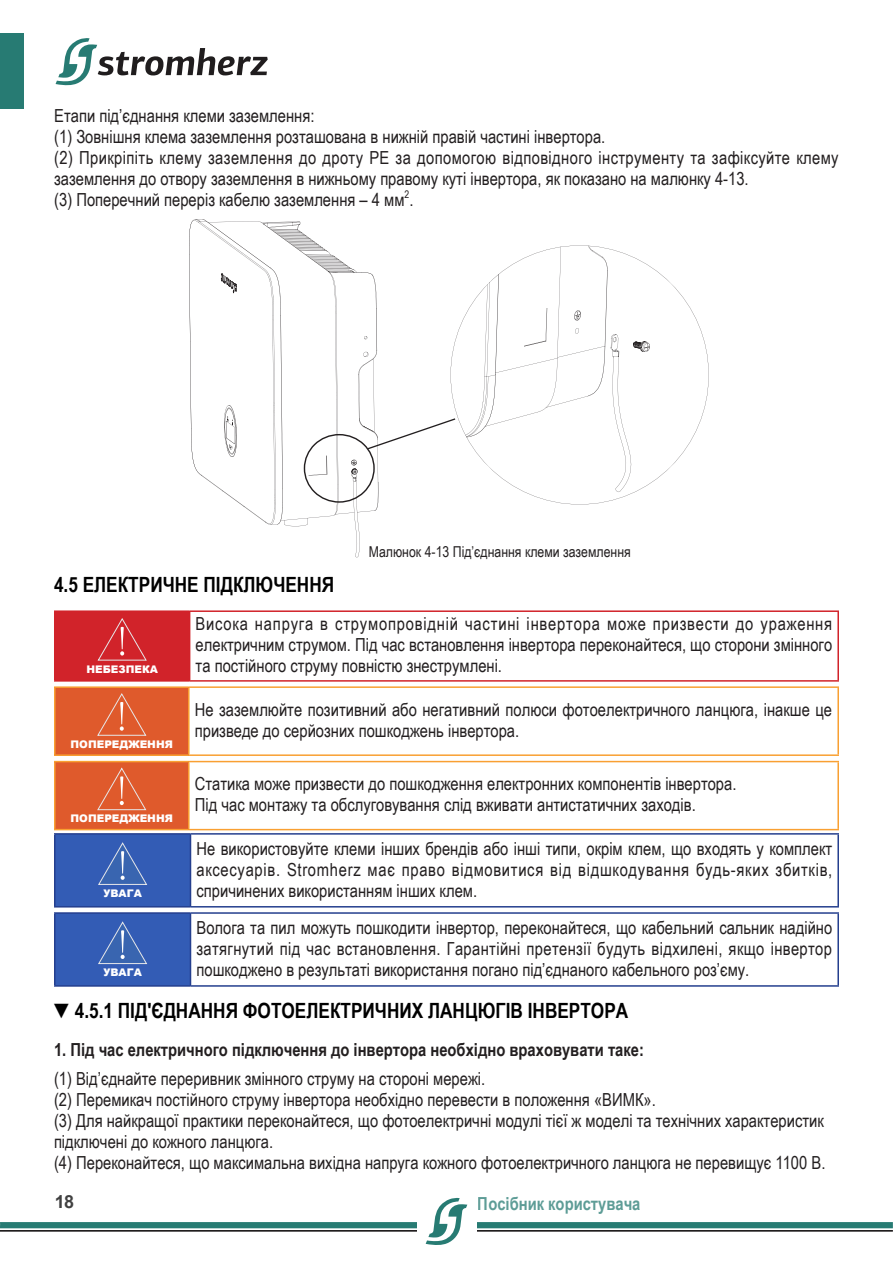
<style>
.page{position:relative;width:893px;height:1263px;background:#fff}
.page>*{position:absolute;margin:0;border:0;box-sizing:border-box;transform-origin:0 0}
.Подзаголовок{font:700 21px "Arial Narrow";color:#000}
.t1{font:18px/21px "Arial Narrow";color:#231f20;text-align:justify}
.t2{font:18px/21px "Arial Narrow";letter-spacing:.02em;color:#231f20}
.Подзаголовок-2{font:700 18px "Arial Narrow";color:#231f20}
.t3{font:700 18px "Arial Narrow";color:#277b73}
.t4{font:700 18px "Arial";color:#000}
.подписи{font:15px "Arial Narrow";color:#231f20}
.t5{font:900 10.5px "Arial";color:#fff}
.t6{font:10.5px "Arial Narrow";color:#231f20}
</style>
<div class="page">
<svg style="left:0;top:1197px;width:893px;height:48px"></svg>
<svg style="left:56px;top:38px;width:212px;height:48px"></svg>
<div style="left:0;top:33px;width:24px;height:76px;background:#277b73"></div>
<div style="left:55px;top:611px;width:135px;height:70px;background:#d1232a"></div>
<hr style="left:54px;top:610px;width:136px;height:2px;background:#d1232a">
<hr style="left:54px;top:612px;width:2px;height:68px;background:#d1232a">
<hr style="left:190px;top:610px;width:649px;height:2px;background:#d1232a">
<hr style="left:837px;top:612px;width:2px;height:68px;background:#d1232a">
<hr style="left:54px;top:680px;width:136px;height:2px;background:#d1232a">
<hr style="left:190px;top:680px;width:649px;height:2px;background:#d1232a">
<svg style="left:97px;top:618px;width:50px;height:43px"></svg>
<div style="left:55px;top:687px;width:134px;height:68px;background:#df5a2c"></div>
<hr style="left:54px;top:686px;width:135px;height:2px;background:#f9a032">
<hr style="left:54px;top:688px;width:2px;height:66px;background:#f9a032">
<hr style="left:189px;top:686px;width:650px;height:2px;background:#f9a032">
<hr style="left:188px;top:688px;width:2px;height:66px;background:#f9a032">
<hr style="left:837px;top:688px;width:2px;height:66px;background:#f9a032">
<hr style="left:54px;top:754px;width:135px;height:2px;background:#f9a032">
<hr style="left:189px;top:754px;width:650px;height:2px;background:#f9a032">
<svg style="left:97px;top:693px;width:50px;height:43px"></svg>
<div style="left:55px;top:761px;width:134px;height:69px;background:#df5a2c"></div>
<hr style="left:54px;top:761px;width:135px;height:1px;background:#f9a032">
<hr style="left:54px;top:762px;width:2px;height:67px;background:#f9a032">
<hr style="left:189px;top:761px;width:650px;height:1px;background:#f9a032">
<hr style="left:188px;top:762px;width:2px;height:67px;background:#f9a032">
<hr style="left:837px;top:762px;width:2px;height:67px;background:#f9a032">
<hr style="left:54px;top:829px;width:135px;height:1px;background:#f9a032">
<hr style="left:189px;top:829px;width:650px;height:1px;background:#f9a032">
<svg style="left:97px;top:767px;width:50px;height:44px"></svg>
<div style="left:55px;top:834px;width:135px;height:73px;background:#335cb5"></div>
<hr style="left:54px;top:833px;width:136px;height:2px;background:#253f8e">
<hr style="left:54px;top:835px;width:2px;height:71px;background:#253f8e">
<hr style="left:190px;top:833px;width:649px;height:2px;background:#253f8e">
<hr style="left:190px;top:835px;width:1px;height:71px;background:#253f8e">
<hr style="left:837px;top:835px;width:2px;height:71px;background:#253f8e">
<hr style="left:54px;top:906px;width:136px;height:1px;background:#253f8e">
<hr style="left:190px;top:906px;width:649px;height:1px;background:#253f8e">
<svg style="left:98px;top:842px;width:50px;height:43px"></svg>
<div style="left:55px;top:913px;width:135px;height:73px;background:#335cb5"></div>
<hr style="left:54px;top:912px;width:136px;height:2px;background:#253f8e">
<hr style="left:54px;top:914px;width:2px;height:71px;background:#253f8e">
<hr style="left:190px;top:912px;width:649px;height:2px;background:#253f8e">
<hr style="left:190px;top:914px;width:1px;height:71px;background:#253f8e">
<hr style="left:837px;top:914px;width:2px;height:71px;background:#253f8e">
<hr style="left:54px;top:985px;width:136px;height:2px;background:#253f8e">
<hr style="left:190px;top:985px;width:649px;height:2px;background:#253f8e">
<svg style="left:98px;top:921px;width:49px;height:44px"></svg>
<svg style="left:189px;top:219px;width:262px;height:337px"></svg>
<svg style="left:451px;top:245px;width:258px;height:259px"></svg>
<svg style="left:467px;top:246px;width:183px;height:246px"></svg>
<p class="t1" style="left:54px;top:105px;width:262px">Етапи під’єднання клеми заземлення:</p>
<p class="t1" style="left:54px;top:126px;width:553px">(1) Зовнішня клема заземлення розташована в нижній правій частині інвертора.</p>
<p class="t2" style="left:54px;top:147px;width:786px">(2) Прикріпіть клему заземлення до дроту PE за допомогою відповідного інструменту та зафіксуйте клему заземлення до отвору заземлення в нижньому правому куті інвертора, як показано на малюнку 4-13.</p>
<p class="t1" style="left:54px;top:189px;width:361px">(3) Поперечний переріз кабелю заземлення – 4 мм .</p>
<p class="t6" style="left:405px;top:186px;width:6px">2</p>
<p class="Подзаголовок" style="left:54px;top:568px;width:282px">4.5 ЕЛЕКТРИЧНЕ ПІДКЛЮЧЕННЯ</p>
<p class="подписи" style="left:369px;top:540px;width:263px">Малюнок 4-13 Під’єднання клеми заземлення</p>
<p class="t5" style="left:86px;top:661px;width:73px">НЕБЕЗПЕКА</p>
<p class="t5" style="left:71px;top:736px;width:104px">ПОПЕРЕДЖЕННЯ</p>
<p class="t5" style="left:71px;top:811px;width:104px">ПОПЕРЕДЖЕННЯ</p>
<p class="t5" style="left:103px;top:885px;width:40px">УВАГА</p>
<p class="t5" style="left:103px;top:965px;width:40px">УВАГА</p>
<p class="t1" style="left:196px;top:613px;width:638px">Висока напруга в струмопровідній частині інвертора може призвести до ураження електричним струмом. Під час встановлення інвертора переконайтеся, що сторони змінного та постійного струму повністю знеструмлені.</p>
<p class="t1" style="left:195px;top:698px;width:639px">Не заземлюйте позитивний або негативний полюси фотоелектричного ланцюга, інакше це призведе до серйозних пошкоджень інвертора.</p>
<p class="t1" style="left:195px;top:773px;width:543px">Статика може призвести до пошкодження електронних компонентів інвертора.</p>
<p class="t1" style="left:195px;top:794px;width:502px">Під час монтажу та обслуговування слід вживати антистатичних заходів.</p>
<p class="t1" style="left:196px;top:837px;width:637px">Не використовуйте клеми інших брендів або інші типи, окрім клем, що входять у комплект аксесуарів. Stromherz має право відмовитися від відшкодування будь-яких збитків, спричинених використанням інших клем.</p>
<p class="t1" style="left:196px;top:916px;width:637px">Волога та пил можуть пошкодити інвертор, переконайтеся, що кабельний сальник надійно затягнутий під час встановлення. Гарантійні претензії будуть відхилені, якщо інвертор пошкоджено в результаті використання погано під’єднаного кабельного роз’єму.</p>
<p class="Подзаголовок" style="left:54px;top:994px;width:576px">▼4.5.1 ПІД'ЄДНАННЯ ФОТОЕЛЕКТРИЧНИХ ЛАНЦЮГІВ ІНВЕРТОРА</p>
<p class="Подзаголовок-2" style="left:54px;top:1036px;width:591px">1. Під час електричного підключення до інвертора необхідно враховувати таке:</p>
<p class="t1" style="left:54px;top:1068px;width:433px">(1) Від’єднайте переривник змінного струму на стороні мережі.</p>
<p class="t1" style="left:54px;top:1089px;width:603px">(2) Перемикач постійного струму інвертора необхідно перевести в положення «ВИМК».</p>
<p class="t1" style="left:54px;top:1110px;width:771px">(3) Для найкращої практики переконайтеся, що фотоелектричні модулі тієї ж моделі та технічних характеристик підключені до кожного ланцюга.</p>
<p class="t1" style="left:54px;top:1152px;width:773px">(4) Переконайтеся, що максимальна вихідна напруга кожного фотоелектричного ланцюга не перевищує 1100 В.</p>
<p class="t4" style="left:54px;top:1190px;width:22px">18</p>
<p class="t3" style="left:478px;top:1190px;width:164px">Посібник користувача</p>
</div>
